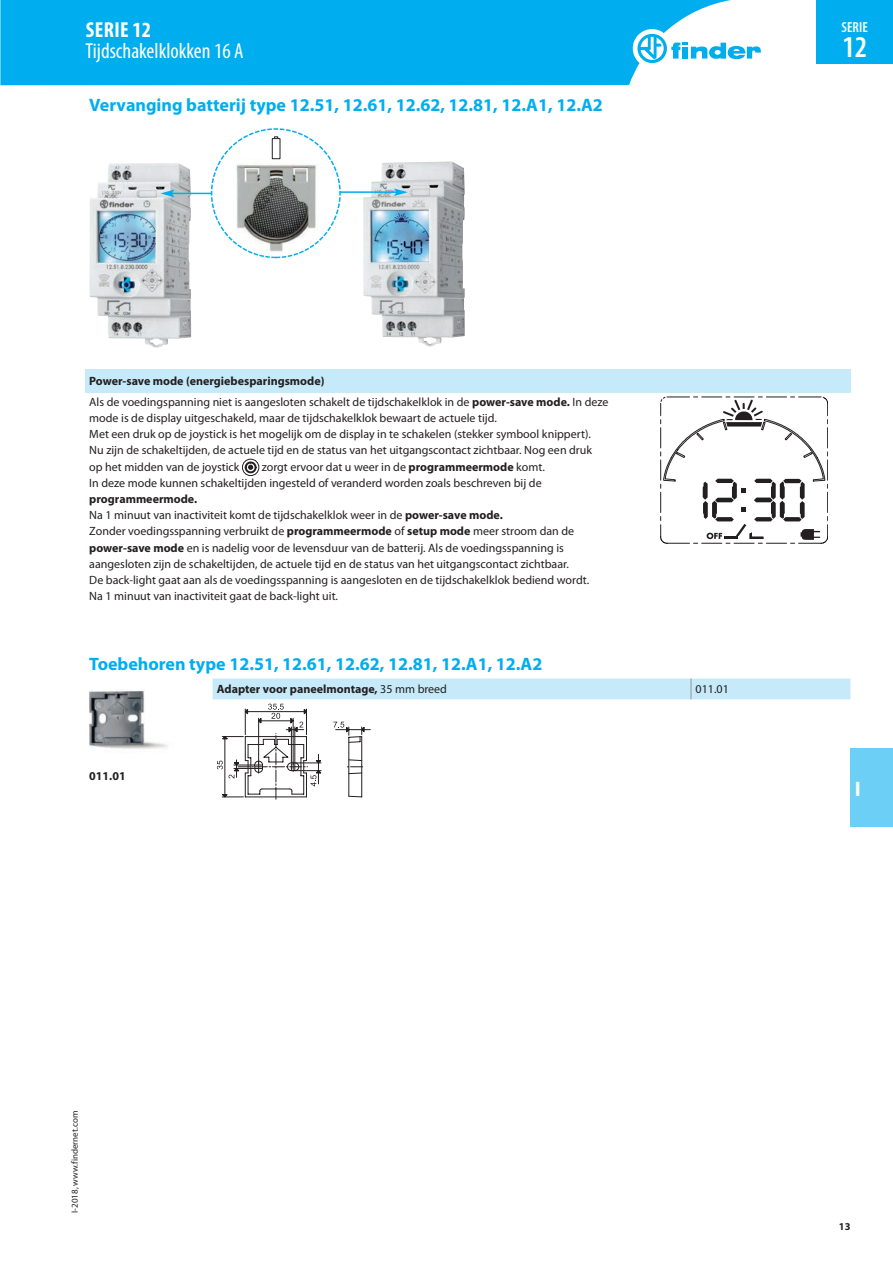
<style>
.page{position:relative;width:893px;height:1263px;background:#fff}
.page>*{position:absolute;margin:0;border:0;box-sizing:border-box;transform-origin:0 0}
.t1{font:600 condensed 30.3px "Myriad Pro";color:#fff}
.t2{font:condensed 21.75px "Myriad Pro";color:#fff}
.t3{font:700 condensed 21.75px "Myriad Pro";letter-spacing:.02em;color:#fff}
.t4{font:700 21px "Myriad Pro";color:#fff}
.t5{font:700 18px "Myriad Pro";color:#00aeef}
.t6{font:600 condensed 14.55px "Myriad Pro";color:#fff}
.t7{font:12px/16.2px "Myriad Pro";color:#231f20}
.t8{font:700 12px "Myriad Pro";color:#231f20}
.t9{font:700 10.5px "Myriad Pro";color:#231f20}
.t10{font:9px "Myriad Pro";color:#231f20}
.s1{font-weight:700}
.s2{font-weight:400}
</style>
<div class="page">
<img style="left:89px;top:163px;width:102px;height:185px">
<img style="left:363px;top:161px;width:102px;height:186px">
<hr style="left:172px;top:193px;width:39px;height:1px;background:#00aeef">
<svg style="left:160px;top:190px;width:14px;height:7px"></svg>
<svg style="left:210px;top:128px;width:131px;height:131px"></svg>
<div style="left:272px;top:139px;width:8px;height:20px;background:#fff"></div>
<div style="left:272px;top:138px;width:8px;height:21px;border:1px solid #231f20"></div>
<svg style="left:394px;top:188px;width:14px;height:8px"></svg>
<hr style="left:340px;top:191px;width:56px;height:2px;background:#00aeef">
<div style="left:85px;top:369px;width:765px;height:23px;background:#c6eafa"></div>
<svg style="left:242px;top:459px;width:17px;height:17px"></svg>
<svg style="left:660px;top:397px;width:168px;height:146px"></svg>
<img style="left:89px;top:690px;width:79px;height:59px">
<svg style="left:213px;top:678px;width:637px;height:121px"></svg>
<div style="left:850px;top:748px;width:43px;height:79px;background:#6bcff6"></div>
<div style="left:0;top:0;width:731px;height:85px;background:#00aeef"></div>
<div style="left:633px;top:29px;width:38px;height:39px;background:#fff;border-radius:50%"></div>
<svg style="left:637px;top:34px;width:124px;height:29px"></svg>
<div style="left:816px;top:0;width:77px;height:64px;background:#00aeef"></div>
<h2 class="t3" style="left:86px;top:18px;width:67px">SERIE 12</h2>
<h2 class="t2" style="left:85px;top:39px;width:160px">Tijdschakelklokken 16 A</h2>
<h3 class="t5" style="left:89px;top:93px;width:515px">Vervanging batterij type 12.51, 12.61, 12.62, 12.81, 12.A1, 12.A2</h3>
<p class="t7" style="left:89px;top:371px;width:521px;line-height:20.5px"><span class="s1">Power-save mode (energiebesparingsmode)<br></span>Als de voedingspanning niet is aangesloten schakelt de tijdschakelklok in de <span class="s1">power-save mode.</span> In deze</p>
<p class="t7" style="left:89px;top:410px;width:504px">mode is de display uitgeschakeld, maar de tijdschakelklok bewaart de actuele tijd.<br>Met een druk op de joystick is het mogelijk om de display in te schakelen (stekker symbool knippert).<br>Nu zijn de schakeltijden, de actuele tijd en de status van het uitgangscontact zichtbaar. Nog een druk op het midden van de joystick</p>
<p class="t7" style="left:89px;top:458px;width:457px;text-align:right">zorgt ervoor dat u weer in de <span class="s1">programmeermode</span> komt.<br>In deze mode kunnen schakeltijden ingesteld of veranderd worden zoals beschreven bij de</p>
<p class="t7" style="left:89px;top:491px;width:501px"><span class="s1">programmeermode.<br></span>Na 1 minuut van inactiviteit komt de tijdschakelklok weer in de <span class="s1">power-save mode.<br></span>Zonder voedingsspanning verbruikt de <span class="s1">programmeermode</span> of <span class="s1">setup mode</span> meer stroom dan de <span class="s1">power-save mode</span> en is nadelig voor de levensduur van de batterij. Als de voedingsspanning is aangesloten zijn de schakeltijden, de actuele tijd en de status van het uitgangscontact zichtbaar.<br>De back-light gaat aan als de voedingsspanning is aangesloten en de tijdschakelklok bediend wordt.<br>Na 1 minuut van inactiviteit gaat de back-light uit.</p>
<h3 class="t5" style="left:89px;top:652px;width:455px">Toebehoren type 12.51, 12.61, 12.62, 12.81, 12.A1, 12.A2</h3>
<p class="t8" style="left:89px;top:768px;width:38px">011.01</p>
<p class="t8" style="left:217px;top:682px;width:232px">Adapter voor paneelmontage, <span class="s2">35 mm breed</span></p>
<p class="t7" style="left:696px;top:681px;width:35px">011.01</p>
<p class="t6" style="left:842px;top:19px;width:28px">SERIE</p>
<h1 class="t1" style="left:842px;top:30px;width:26px">12</h1>
<h3 class="t4" style="left:855px;top:775px;width:7px">I</h3>
<p class="t10" style="left:69px;top:1213px;width:103px;rotate:-90deg">I-2018, www.findernet.com</p>
<p class="t9" style="left:839px;top:1219px;width:13px">13</p>
</div>
